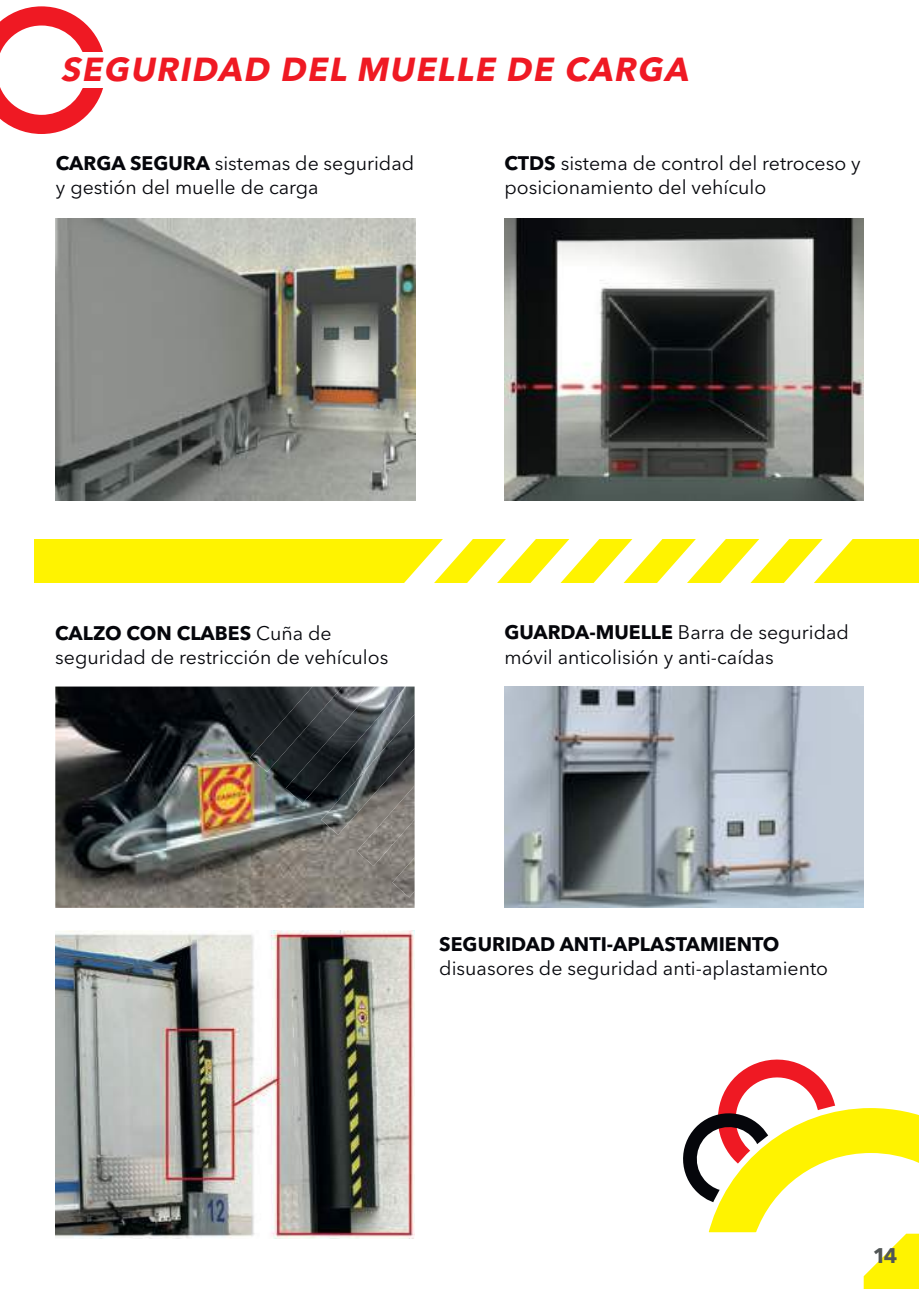
<style>
.page{position:relative;width:919px;height:1289px;background:#fff}
.page>*{position:absolute;margin:0;border:0;box-sizing:border-box;transform-origin:0 0}
.t1{font:italic 700 33px "Avenir Next LT Pro";color:#ef1923}
.t2{font:700 21px "Avenir Next LT Pro";color:#515656}
.t3{font:19.5px/24px "Avenir Next LT Pro";color:#05060b}
.t4{font:700 19.5px "Avenir Next LT Pro";color:#05060b}
.s1{font-weight:700}
</style>
<div class="page">
<svg style="left:0;top:6px;width:103px;height:128px"></svg>
<div style="left:80px;top:52px;width:29px;height:35px;background:#fff"></div>
<div style="left:34px;top:539px;width:884px;height:44px;background:#fff300"></div>
<svg style="left:683px;top:1059px;width:235px;height:229px"></svg>
<svg style="left:463px;top:386px;width:401px;height:522px"></svg>
<img style="left:504px;top:219px;width:359px;height:281px">
<img style="left:56px;top:219px;width:359px;height:281px">
<img style="left:55px;top:686px;width:359px;height:221px">
<img style="left:250px;top:686px;width:35px;height:86px">
<img style="left:285px;top:686px;width:120px;height:117px">
<img style="left:321px;top:714px;width:93px;height:120px">
<img style="left:356px;top:785px;width:58px;height:81px">
<img style="left:392px;top:857px;width:22px;height:40px">
<img style="left:504px;top:686px;width:359px;height:221px">
<img style="left:55px;top:930px;width:359px;height:308px">
<h1 class="t1" style="left:61px;top:49px;width:635px">SEGURIDAD DEL MUELLE DE CARGA</h1>
<p class="t3" style="left:56px;top:151px;width:360px"><span class="s1">CARGA SEGURA</span> sistemas de seguridad y gestión del muelle de carga</p>
<p class="t3" style="left:504px;top:151px;width:358px"><span class="s1">CTDS</span> sistema de control del retroceso y posicionamiento del vehículo</p>
<p class="t3" style="left:55px;top:621px;width:334px"><span class="s1">CALZO CON CLABES</span> Cuña de seguridad de restricción de vehículos</p>
<p class="t3" style="left:504px;top:620px;width:346px"><span class="s1">GUARDA-MUELLE</span> Barra de seguridad móvil anticolisión y anti-caídas</p>
<p class="t4" style="left:439px;top:932px;width:342px">SEGURIDAD ANTI-APLASTAMIENTO</p>
<p class="t3" style="left:439px;top:956px;width:390px">disuasores de seguridad anti-aplastamiento</p>
<p class="t2" style="left:872px;top:1242px;width:26px">14</p>
</div>
